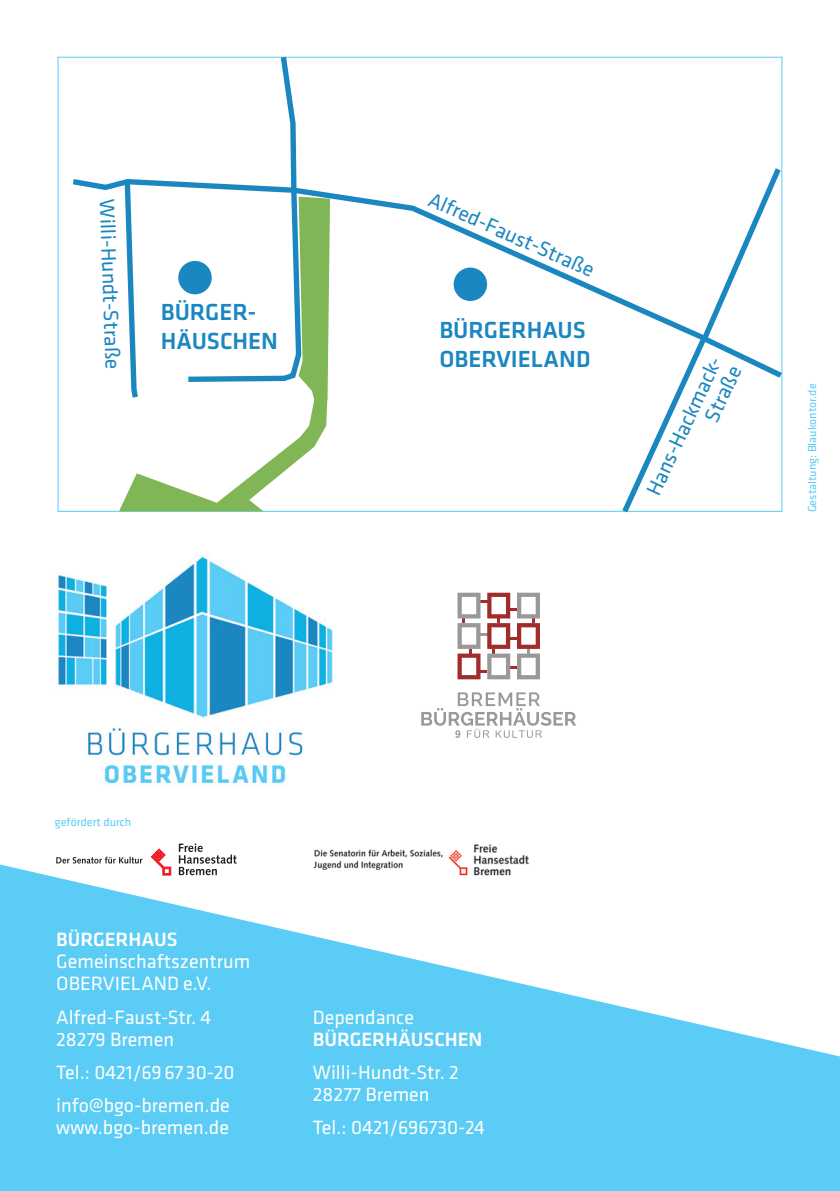
<style>
.page{position:relative;width:840px;height:1191px;background:#fff}
.page>*{position:absolute;margin:0;border:0;box-sizing:border-box;transform-origin:0 0}
.t1{font:500 24.2px/29.4px "Klavika";color:#1b87c1}
.t2{font:21.4px/21.4px "Klavika";color:#1b87c1;text-align:right}
.t3{font:20px "Klavika";color:#fff}
.t4{font:500 20px "Klavika";color:#fff}
.t5{font:12px "Klavika";color:#5accf5}
</style>
<div class="page">
<img style="left:57px;top:509px;width:276px;height:277px">
<svg style="left:0;top:864px;width:839px;height:327px;fill:#5accf5"></svg>
<div style="left:58px;top:57px;width:724px;height:455px;background:#fff;border:1px solid #5accf5"></div>
<svg style="left:73px;top:162px;width:710px;height:169px"></svg>
<svg style="left:183px;top:56px;width:121px;height:141px"></svg>
<svg style="left:122px;top:176px;width:19px;height:21px"></svg>
<svg style="left:617px;top:331px;width:166px;height:182px"></svg>
<svg style="left:119px;top:197px;width:211px;height:314px"></svg>
<div style="left:178px;top:261px;width:34px;height:33px;background:#1b87c1;border-radius:50%"></div>
<div style="left:453px;top:267px;width:34px;height:34px;background:#1b87c1;border-radius:50%"></div>
<svg style="left:457px;top:592px;width:82px;height:87px"></svg>
<svg style="left:421px;top:692px;width:155px;height:46px"></svg>
<img style="left:305px;top:844px;width:231px;height:48px">
<svg style="left:56px;top:856px;width:86px;height:7px"></svg>
<svg style="left:151px;top:848px;width:20px;height:27px"></svg>
<svg style="left:179px;top:843px;width:58px;height:32px"></svg>
<p class="t2" style="left:118px;top:199px;width:172px;rotate:88deg">Willi-Hundt-Straße</p>
<p class="t2" style="left:434px;top:188px;width:181px;rotate:24deg">Alfred-Faust-Straße</p>
<p class="t1" style="left:161px;top:296px;width:119px">BÜRGER-<br>HÄUSCHEN</p>
<p class="t1" style="left:439px;top:314px;width:148px">BÜRGERHAUS</p>
<p class="t1" style="left:439px;top:344px;width:153px">OBERVIELAND</p>
<p class="t2" style="left:641px;top:489px;width:155px;rotate:-65deg">Hans-Hackmack-<br>Straße</p>
<p class="t5" style="left:803px;top:512px;width:130px;rotate:-90deg">Gestaltung: Blaukontor.de</p>
<p class="t5" style="left:55px;top:814px;width:78px">gefördert durch</p>
<p class="t4" style="left:56px;top:926px;width:123px">BÜRGERHAUS</p>
<p class="t3" style="left:56px;top:948px;width:195px">Gemeinschaftszentrum</p>
<p class="t3" style="left:56px;top:970px;width:157px">OBERVIELAND e.V.</p>
<p class="t3" style="left:56px;top:1003px;width:156px">Alfred-Faust-Str. 4</p>
<p class="t3" style="left:56px;top:1025px;width:119px">28279 Bremen</p>
<p class="t3" style="left:56px;top:1059px;width:179px">Tel.: 0421/6967 30-20</p>
<p class="t3" style="left:56px;top:1092px;width:175px">info@bgo-bremen.de</p>
<p class="t3" style="left:56px;top:1114px;width:174px">www.bgo-bremen.de</p>
<p class="t3" style="left:313px;top:1003px;width:103px">Dependance</p>
<p class="t4" style="left:313px;top:1025px;width:171px">BÜRGERHÄUSCHEN</p>
<p class="t3" style="left:313px;top:1059px;width:147px">Willi-Hundt-Str. 2</p>
<p class="t3" style="left:313px;top:1081px;width:118px">28277 Bremen</p>
<p class="t3" style="left:313px;top:1114px;width:173px">Tel.: 0421/696730-24</p>
</div>
